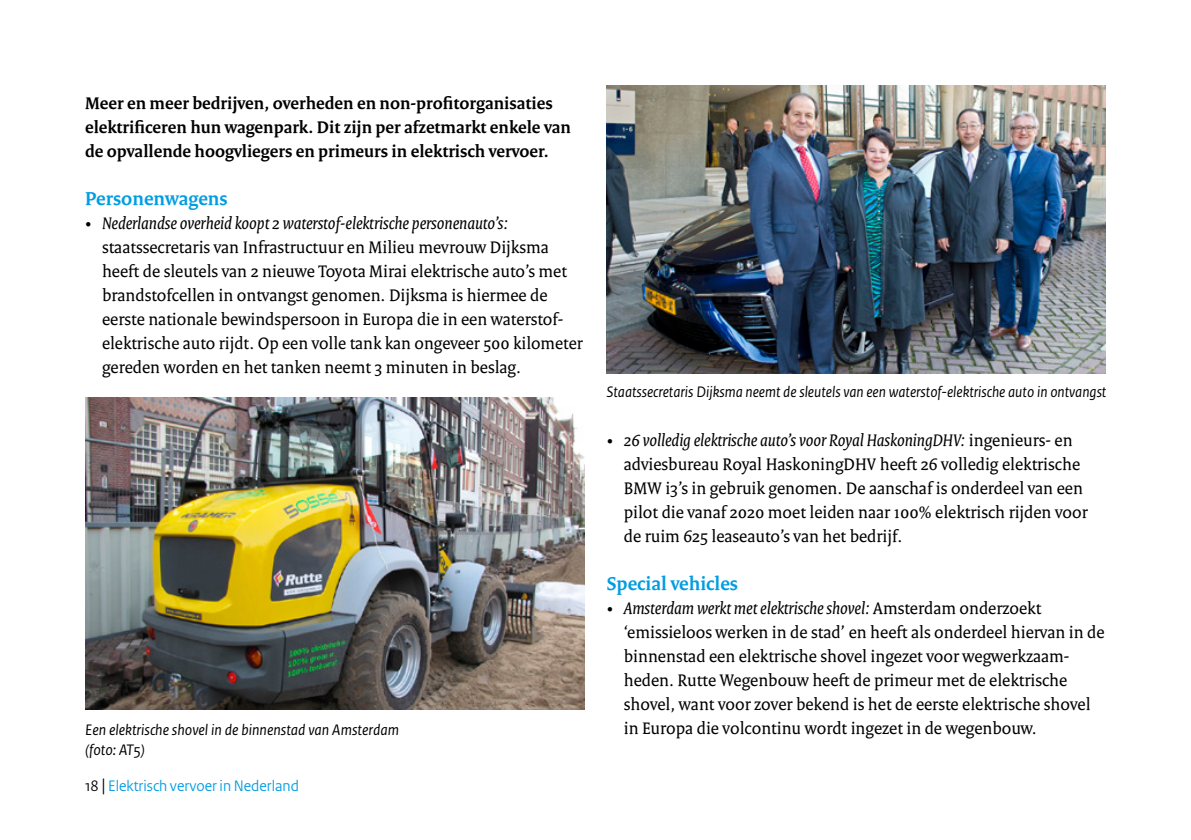
<style>
.page{position:relative;width:1191px;height:840px;background:#fff}
.page>*{position:absolute;margin:0;border:0;box-sizing:border-box;transform-origin:0 0}
._10_RO_Broodtekst{font:700 20px "Rijksoverheid Serif";color:#009de2}
._04_RO_Paragraafkop{font:700 20px "Rijksoverheid Serif";color:#009de2}
.t1{font:18px/24px "Rijksoverheid Serif";color:#000}
._10_RO_Broodtekst-2{font:700 18px/24px "Rijksoverheid Serif";color:#000}
._13_RO_Fotobijschrif{font:italic 16px/20px "Rijksoverheid Sans Text";color:#000}
.t2{font:16px "Rijksoverheid Sans Heading";color:#009de2}
.s1{font-style:italic}
.s2{color:#000}
.s3{font-size:19px;color:#000}
</style>
<div class="page">
<img style="left:607px;top:85px;width:499px;height:288px">
<img style="left:85px;top:397px;width:499px;height:312px">
<p class="_10_RO_Broodtekst-2" style="left:85px;top:91px;width:487px">Meer en meer bedrijven, overheden en non-profitorganisaties elektrificeren hun wagenpark. Dit zijn per afzetmarkt enkele van de opvallende hoogvliegers en primeurs in elektrisch vervoer.</p>
<p class="_04_RO_Paragraafkop" style="left:85px;top:187px;width:144px">Personenwagens</p>
<p class="t1" style="left:102px;top:211px;width:482px;text-indent:-17px">• <span class="s1">Nederlandse overheid koopt 2 waterstof-elektrische personenauto’s: </span>staatssecretaris van Infrastructuur en Milieu mevrouw Dijksma heeft de sleutels van 2 nieuwe Toyota Mirai elektrische auto’s met brandstofcellen in ontvangst genomen. Dijksma is hiermee de eerste nationale bewindspersoon in Europa die in een waterstof&shy;elektrische auto rijdt. Op een volle tank kan ongeveer 500 kilometer gereden worden en het tanken neemt 3 minuten in beslag.</p>
<p class="_13_RO_Fotobijschrif" style="left:85px;top:719px;width:315px">Een elektrische shovel in de binnenstad van Amsterdam (foto: AT5)</p>
<p class="t2" style="left:85px;top:776px;width:215px"><span class="s2">18</span> <span class="s3">|</span> Elektrisch vervoer in Nederland</p>
<p class="_13_RO_Fotobijschrif" style="left:607px;top:382px;width:501px">Staatssecretaris Dijksma neemt de sleutels van een waterstof-elektrische auto in ontvangst</p>
<p class="t1" style="left:624px;top:427px;width:465px;text-indent:-17px">• <span class="s1">26 volledig elektrische auto’s voor Royal HaskoningDHV:</span> ingenieurs- en adviesbureau Royal HaskoningDHV heeft 26 volledig elektrische BMW i3’s in gebruik genomen. De aanschaf is onderdeel van een pilot die vanaf 2020 moet leiden naar 100% elektrisch rijden voor de ruim 625 leaseauto’s van het bedrijf.</p>
<p class="_10_RO_Broodtekst" style="left:607px;top:571px;width:133px">Special vehicles</p>
<p class="t1" style="left:624px;top:595px;width:482px;text-indent:-17px">• <span class="s1">Amsterdam werkt met elektrische shovel:</span> Amsterdam onderzoekt ‘emissieloos werken in de stad’ en heeft als onderdeel hiervan in de binnenstad een elektrische shovel ingezet voor wegwerkzaam&shy;heden. Rutte Wegenbouw heeft de primeur met de elektrische shovel, want voor zover bekend is het de eerste elektrische shovel in Europa die volcontinu wordt ingezet in de wegenbouw.</p>
</div>
